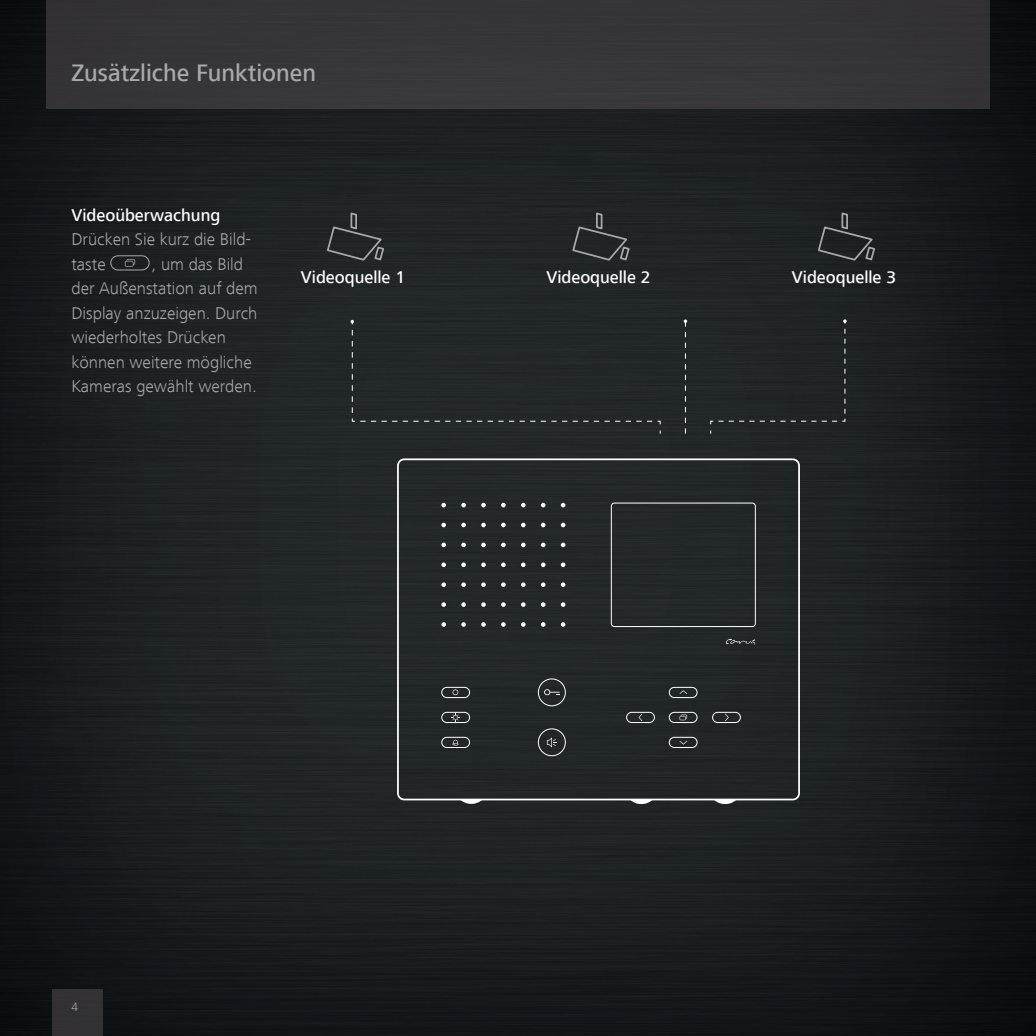
<style>
.page{position:relative;width:1036px;height:1036px;background:#fff}
.page>*{position:absolute;margin:0;border:0;box-sizing:border-box;transform-origin:0 0}
.t1{font:500 24.5px "Frutiger Next LT";color:#a8a9ad}
.t2{font:300 17.5px/24.5px "Frutiger Next LT";color:#a8a9ad}
.t3{font:500 17.5px "Frutiger Next LT";color:#fff}
.t4{font:300 12.25px "Frutiger Next LT";color:#a8a9ad}
</style>
<div class="page">
<img style="left:0;top:0;width:1036px;height:1036px">
<div style="left:53px;top:989px;width:49px;height:47px;background:#323133"></div>
<svg style="left:326px;top:211px;width:59px;height:51px;background:#303437"></svg>
<svg style="left:571px;top:211px;width:60px;height:51px;background:#2f3336"></svg>
<svg style="left:816px;top:211px;width:60px;height:51px;background:#2c3033"></svg>
<svg style="left:684px;top:319px;width:3px;height:115px"></svg>
<div style="left:350px;top:320px;width:311px;height:114px;background:#222729"></div>
<div style="left:710px;top:319px;width:137px;height:115px;background:#202527"></div>
<div style="left:47px;top:0;width:942px;height:109px;background:#353436"></div>
<div style="left:397px;top:458px;width:403px;height:342px;border:2px solid #fff;border-radius:6px"></div>
<svg style="left:481px;top:503px;width:5px;height:4px"></svg>
<svg style="left:561px;top:562px;width:4px;height:5px"></svg>
<svg style="left:521px;top:562px;width:5px;height:5px"></svg>
<svg style="left:461px;top:582px;width:5px;height:5px"></svg>
<svg style="left:521px;top:602px;width:5px;height:5px"></svg>
<svg style="left:501px;top:602px;width:5px;height:5px"></svg>
<svg style="left:441px;top:582px;width:5px;height:5px"></svg>
<svg style="left:541px;top:622px;width:4px;height:5px"></svg>
<svg style="left:501px;top:622px;width:5px;height:5px"></svg>
<svg style="left:541px;top:503px;width:4px;height:4px"></svg>
<svg style="left:561px;top:523px;width:4px;height:4px"></svg>
<svg style="left:481px;top:523px;width:5px;height:4px"></svg>
<svg style="left:561px;top:543px;width:4px;height:4px"></svg>
<svg style="left:541px;top:543px;width:4px;height:4px"></svg>
<svg style="left:521px;top:543px;width:5px;height:4px"></svg>
<svg style="left:441px;top:562px;width:5px;height:5px"></svg>
<svg style="left:521px;top:582px;width:5px;height:5px"></svg>
<svg style="left:461px;top:622px;width:5px;height:5px"></svg>
<svg style="left:461px;top:503px;width:5px;height:4px"></svg>
<svg style="left:521px;top:523px;width:5px;height:4px"></svg>
<svg style="left:561px;top:503px;width:4px;height:4px"></svg>
<svg style="left:521px;top:503px;width:5px;height:4px"></svg>
<svg style="left:501px;top:503px;width:5px;height:4px"></svg>
<svg style="left:541px;top:523px;width:4px;height:4px"></svg>
<svg style="left:501px;top:523px;width:5px;height:4px"></svg>
<svg style="left:461px;top:523px;width:5px;height:4px"></svg>
<svg style="left:441px;top:523px;width:5px;height:4px"></svg>
<svg style="left:501px;top:543px;width:5px;height:4px"></svg>
<svg style="left:481px;top:543px;width:5px;height:4px"></svg>
<svg style="left:461px;top:543px;width:5px;height:4px"></svg>
<svg style="left:541px;top:562px;width:4px;height:5px"></svg>
<svg style="left:481px;top:562px;width:5px;height:5px"></svg>
<svg style="left:461px;top:562px;width:5px;height:5px"></svg>
<svg style="left:561px;top:582px;width:4px;height:5px"></svg>
<svg style="left:541px;top:582px;width:4px;height:5px"></svg>
<svg style="left:501px;top:582px;width:5px;height:5px"></svg>
<svg style="left:481px;top:582px;width:5px;height:5px"></svg>
<svg style="left:561px;top:602px;width:4px;height:5px"></svg>
<svg style="left:541px;top:602px;width:4px;height:5px"></svg>
<svg style="left:481px;top:602px;width:5px;height:5px"></svg>
<svg style="left:461px;top:602px;width:5px;height:5px"></svg>
<svg style="left:441px;top:602px;width:5px;height:5px"></svg>
<svg style="left:521px;top:622px;width:5px;height:5px"></svg>
<svg style="left:481px;top:622px;width:5px;height:5px"></svg>
<svg style="left:441px;top:622px;width:5px;height:5px"></svg>
<svg style="left:441px;top:503px;width:5px;height:4px"></svg>
<svg style="left:441px;top:543px;width:5px;height:4px"></svg>
<svg style="left:561px;top:622px;width:4px;height:5px"></svg>
<svg style="left:501px;top:562px;width:5px;height:5px"></svg>
<div style="left:611px;top:503px;width:145px;height:124px;border:1px solid #fff;border-radius:3px"></div>
<svg style="left:460px;top:800px;width:22px;height:5px"></svg>
<svg style="left:630px;top:800px;width:22px;height:5px"></svg>
<svg style="left:714px;top:800px;width:22px;height:5px"></svg>
<svg style="left:726px;top:639px;width:29px;height:6px"></svg>
<div style="left:441px;top:678px;width:300px;height:78px;background:#212629"></div>
<svg style="left:110px;top:255px;width:40px;height:16px"></svg>
<h1 class="t1" style="left:71px;top:60px;width:246px">Zusätzliche Funktionen</h1>
<p class="t3" style="left:71px;top:205px;width:150px">Videoüberwachung</p>
<p class="t2" style="left:71px;top:227px;width:181px">Drücken Sie kurz die Bild&shy;taste</p>
<p class="t2" style="left:71px;top:251px;width:188px;text-indent:80px">, um das Bild der Außenstation auf dem<br>Display anzuzeigen. Durch wiederholtes Drücken können weitere mögliche<br>Kameras gewählt werden.</p>
<p class="t3" style="left:301px;top:268px;width:106px">Videoquelle 1</p>
<p class="t3" style="left:546px;top:268px;width:106px">Videoquelle 2</p>
<p class="t3" style="left:792px;top:268px;width:106px">Videoquelle 3</p>
<p class="t4" style="left:71px;top:1000px;width:8px">4</p>
</div>
